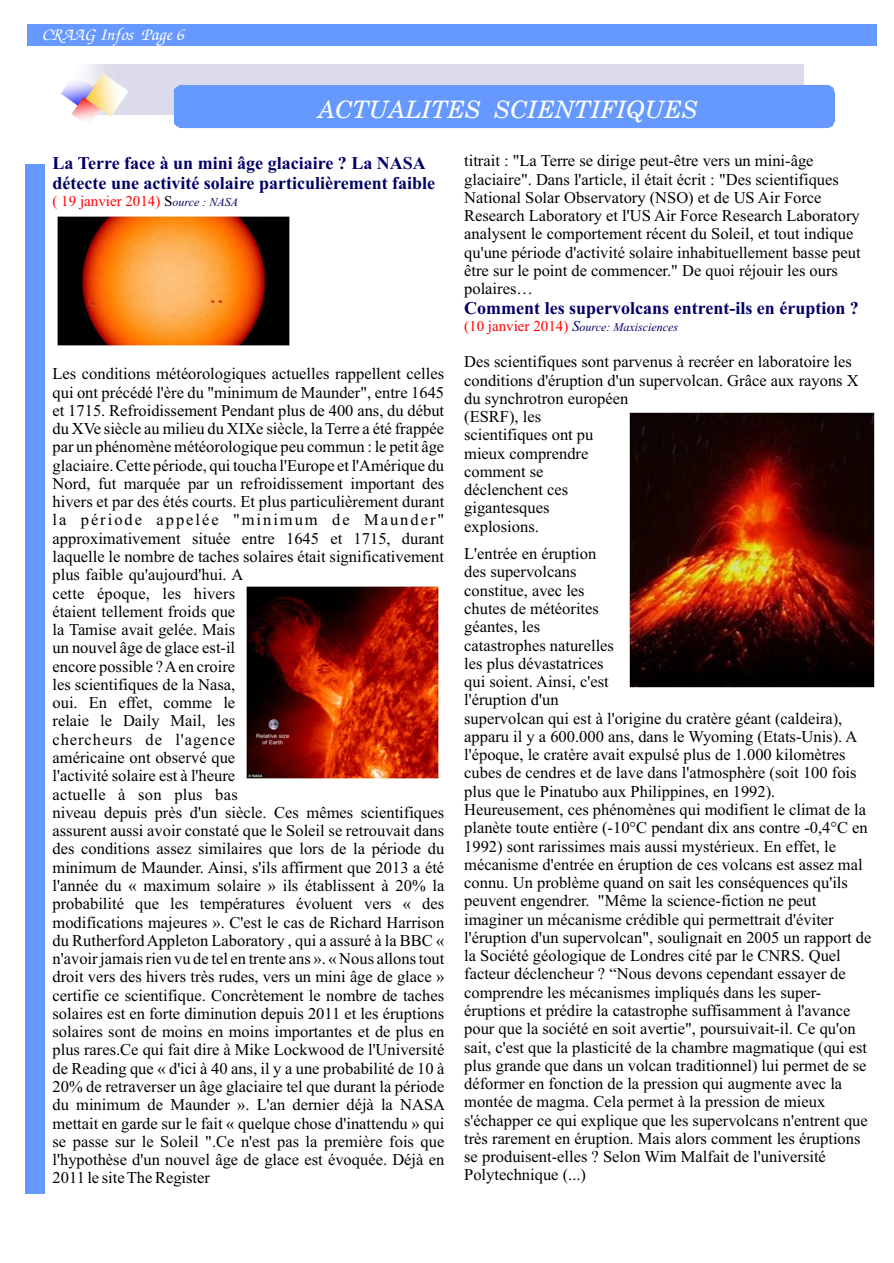
<style>
.page{position:relative;width:894px;height:1263px;background:#fff}
.page>*{position:absolute;margin:0;border:0;box-sizing:border-box;transform-origin:0 0}
.t1{font:italic 24px "New Century Schoolbook";color:#fff}
.t2{font:700 18px/20px "Times New Roman";color:#006}
.t3{font:italic 18px "ITC Zapf Chancery";color:#fff}
.t4{font:16.5px/18.3px "Times New Roman";color:#000}
.t5{font:15px "Times New Roman";color:#f00}
.t6{font:italic 12px "Times New Roman";color:#006}
.s1{color:#000}
.s2{font-size:15px}
</style>
<div class="page">
<div style="left:27px;top:24px;width:849px;height:21px;background:#69f"></div>
<div style="left:25px;top:164px;width:19px;height:1029px;background:#69f"></div>
<div style="left:116px;top:64px;width:688px;height:51px;background:#dbdbeb"></div>
<div style="left:174px;top:85px;width:661px;height:43px;background:#69f"></div>
<hr style="left:79px;top:64px;width:1px;height:51px;background:#fafafc">
<hr style="left:80px;top:64px;width:1px;height:51px;background:#fafafc">
<hr style="left:81px;top:64px;width:1px;height:51px;background:#fafafc">
<hr style="left:82px;top:64px;width:1px;height:51px;background:#fafafc">
<hr style="left:83px;top:64px;width:1px;height:51px;background:#f7f7fa">
<hr style="left:84px;top:64px;width:2px;height:51px;background:#f7f7fa">
<hr style="left:86px;top:64px;width:1px;height:51px;background:#f5f5fa">
<hr style="left:87px;top:64px;width:1px;height:51px;background:#f5f5fa">
<hr style="left:89px;top:64px;width:1px;height:51px;background:#f2f2f7">
<hr style="left:90px;top:64px;width:1px;height:51px;background:#f2f2f7">
<hr style="left:91px;top:64px;width:1px;height:51px;background:#f0f0f5">
<hr style="left:92px;top:64px;width:1px;height:51px;background:#ededf5">
<hr style="left:93px;top:64px;width:1px;height:51px;background:#ededf5">
<hr style="left:94px;top:64px;width:1px;height:51px;background:#ededf5">
<hr style="left:95px;top:64px;width:2px;height:51px;background:#ebebf2">
<hr style="left:97px;top:64px;width:1px;height:51px;background:#e8e8f2">
<hr style="left:98px;top:64px;width:1px;height:51px;background:#e8e8f2">
<hr style="left:99px;top:64px;width:1px;height:51px;background:#e6e6f0">
<hr style="left:100px;top:64px;width:1px;height:51px;background:#e6e6f0">
<hr style="left:101px;top:64px;width:1px;height:51px;background:#e3e3f0">
<hr style="left:102px;top:64px;width:1px;height:51px;background:#e3e3ed">
<hr style="left:103px;top:64px;width:1px;height:51px;background:#e0e0ed">
<hr style="left:104px;top:64px;width:1px;height:51px;background:#e0e0ed">
<hr style="left:105px;top:64px;width:2px;height:51px;background:#e0e0ed">
<hr style="left:107px;top:64px;width:2px;height:51px;background:#dedeed">
<hr style="left:109px;top:64px;width:2px;height:51px;background:#dedeeb">
<hr style="left:111px;top:64px;width:3px;height:51px;background:#dedeeb">
<hr style="left:114px;top:64px;width:1px;height:51px;background:#dbdbeb">
<img style="left:88px;top:73px;width:41px;height:44px">
<img style="left:61px;top:74px;width:33px;height:27px">
<img style="left:71px;top:97px;width:30px;height:24px">
<img style="left:630px;top:413px;width:245px;height:275px">
<img style="left:57px;top:216px;width:232px;height:129px">
<img style="left:246px;top:587px;width:192px;height:192px">
<p class="t3" style="left:42px;top:26px;width:143px">CRAAG Infos Page 6</p>
<h1 class="t1" style="left:319px;top:101px;width:381px">ACTUALITES SCIENTIFIQUES</h1>
<p class="t2" style="left:53px;top:155px;width:384px">La Terre face à un mini âge glaciaire ? La NASA détecte une activité solaire particulièrement faible</p>
<p class="t6" style="left:173px;top:198px;width:67px">ource : NASA</p>
<p class="t5" style="left:53px;top:196px;width:121px">( 19 janvier 2014) <span class="s1">S</span></p>
<p class="t4" style="left:53px;top:366px;width:394px">Les conditions météorologiques actuelles rappellent celles qui ont précédé l'ère du "minimum de Maunder", entre 1645 et 1715. Refroidissement Pendant plus de 400 ans, du début du XVe siècle au milieu du XIXe siècle, la Terre a été frappée par un phénomène météorologique peu commun : le petit âge glaciaire. Cette période, qui toucha l'Europe et l'Amérique du Nord, fut marquée par un refroidissement important des hivers et par des étés courts. Et plus particulièrement durant la période appelée "minimum de Maunder" approximativement située entre 1645 et 1715, durant laquelle le nombre de taches solaires était significativement plus faible qu'aujourd'hui. A<br>cette époque, les hivers<br>étaient tellement froids que<br>la Tamise avait gelée. Mais<br>un nouvel âge de glace est-il<br>encore possible ? A en croire<br>les scientifiques de la Nasa,<br>oui. En effet, comme le<br>relaie le Daily Mail, les<br>chercheurs de l'agence<br>américaine ont observé que<br>l'activité solaire est à l'heure<br>actuelle à son plus bas<br>niveau depuis près d'un siècle. Ces mêmes scientifiques assurent aussi avoir constaté que le Soleil se retrouvait dans des conditions assez similaires que lors de la période du minimum de Maunder. Ainsi, s'ils affirment que 2013 a été l'année du « maximum solaire » ils établissent à 20% la probabilité que les températures évoluent vers « des modifications majeures ». C'est le cas de Richard Harrison du Rutherford Appleton Laboratory , qui a assuré à la BBC « n'avoir jamais rien vu de tel en trente ans ». « Nous allons tout droit vers des hivers très rudes, vers un mini âge de glace » certifie ce scientifique. Concrètement le nombre de taches solaires est en forte diminution depuis 2011 et les éruptions solaires sont de moins en moins importantes et de plus en plus rares.Ce qui fait dire à Mike Lockwood de l'Université de Reading que « d'ici à 40 ans, il y a une probabilité de 10 à 20% de retraverser un âge glaciaire tel que durant la période du minimum de Maunder ». L'an dernier déjà la NASA mettait en garde sur le fait « quelque chose d'inattendu » qui se passe sur le Soleil ".Ce n'est pas la première fois que l'hypothèse d'un nouvel âge de glace est évoquée. Déjà en 2011 le site The Register</p>
<p class="t4" style="left:464px;top:153px;width:398px">titrait : "La Terre se dirige peut-être vers un mini-âge glaciaire". Dans l'article, il était écrit : "Des scientifiques National Solar Observatory (NSO) et de US Air Force Research Laboratory et l'US Air Force Research Laboratory analysent le comportement récent du Soleil, et tout indique qu'une période d'activité solaire inhabituellement basse peut être sur le point de commencer." De quoi réjouir les ours polaires…</p>
<p class="t2" style="left:464px;top:300px;width:396px">Comment les supervolcans entrent-ils en éruption ?</p>
<p class="t6" style="left:572px;top:323px;width:108px"><span class="s2">S</span>ource: Maxisciences</p>
<p class="t5" style="left:464px;top:321px;width:106px">(10 janvier 2014)</p>
<p class="t4" style="left:464px;top:354px;width:396px">Des scientifiques sont parvenus à recréer en laboratoire les conditions d'éruption d'un supervolcan. Grâce aux rayons X du synchrotron européen<br>(ESRF), les<br>scientifiques ont pu<br>mieux comprendre<br>comment se<br>déclenchent ces<br>gigantesques<br>explosions.</p>
<p class="t4" style="left:464px;top:546px;width:409px">L'entrée en éruption<br>des supervolcans<br>constitue, avec les<br>chutes de météorites<br>géantes, les<br>catastrophes naturelles<br>les plus dévastatrices<br>qui soient. Ainsi, c'est<br>l'éruption d'un<br>supervolcan qui est à l'origine du cratère géant (caldeira), apparu il y a 600.000 ans, dans le Wyoming (Etats-Unis). A l'époque, le cratère avait expulsé plus de 1.000 kilomètres cubes de cendres et de lave dans l'atmosphère (soit 100 fois plus que le Pinatubo aux Philippines, en 1992).<br>Heureusement, ces phénomènes qui modifient le climat de la planète toute entière (-10°C pendant dix ans contre -0,4°C en 1992) sont rarissimes mais aussi mystérieux. En effet, le mécanisme d'entrée en éruption de ces volcans est assez mal connu. Un problème quand on sait les conséquences qu'ils peuvent engendrer. "Même la science-fiction ne peut imaginer un mécanisme crédible qui permettrait d'éviter l'éruption d'un supervolcan", soulignait en 2005 un rapport de la Société géologique de Londres cité par le CNRS. Quel facteur déclencheur ? “Nous devons cependant essayer de comprendre les mécanismes impliqués dans les super&shy;éruptions et prédire la catastrophe suffisamment à l'avance pour que la société en soit avertie", poursuivait-il. Ce qu'on sait, c'est que la plasticité de la chambre magmatique (qui est plus grande que dans un volcan traditionnel) lui permet de se déformer en fonction de la pression qui augmente avec la montée de magma. Cela permet à la pression de mieux s'échapper ce qui explique que les supervolcans n'entrent que très rarement en éruption. Mais alors comment les éruptions se produisent-elles ? Selon Wim Malfait de l'université Polytechnique (...)</p>
</div>
